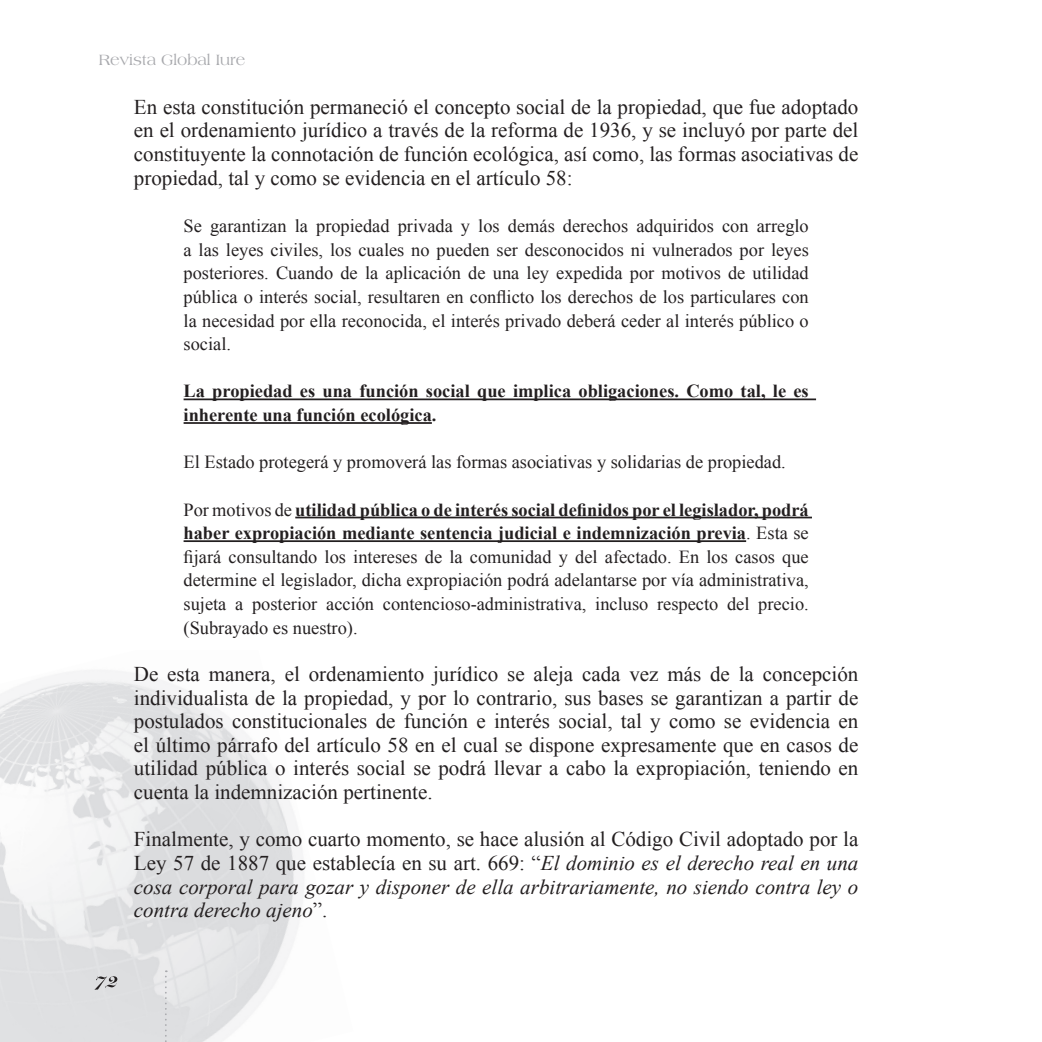
<style>
.page{position:relative;width:1042px;height:1042px;background:#fff}
.page>*{position:absolute;margin:0;border:0;box-sizing:border-box;transform-origin:0 0}
.t1{font:21px/23.6px "Times New Roman";color:#231f20;text-align:justify}
.t2{font:italic 21px/23.6px "Times New Roman";color:#231f20;text-align:justify}
.t3{font:18.38px/23.6px "Times New Roman";color:#231f20;text-align:justify}
.t4{font:700 18.38px/23.6px "Times New Roman";color:#231f20}
.t5{font:15.75px "Americana BT";color:#a8a9ad}
.s1{font-weight:700}
.s2{font-style:normal}
</style>
<div class="page">
<img style="left:0;top:670px;width:304px;height:302px">
<img style="left:0;top:804px;width:59px;height:238px">
<img style="left:59px;top:972px;width:222px;height:70px">
<img style="left:94px;top:976px;width:23px;height:14px">
<svg style="left:165px;top:970px;width:2px;height:72px"></svg>
<hr style="left:184px;top:398px;width:632px;height:2px;background:#231f20">
<hr style="left:184px;top:422px;width:248px;height:2px;background:#231f20">
<hr style="left:295px;top:517px;width:517px;height:1px;background:#231f20">
<hr style="left:184px;top:540px;width:562px;height:2px;background:#231f20">
<p class="t5" style="left:99px;top:50px;width:148px">Revista Global Iure</p>
<p class="t1" style="left:134px;top:95px;width:726px">En esta constitución permaneció el concepto social de la propiedad, que fue adoptado en el ordenamiento jurídico a través de la reforma de 1936, y se incluyó por parte del constituyente la connotación de función ecológica, así como, las formas asociativas de propiedad, tal y como se evidencia en el artículo 58:</p>
<p class="t3" style="left:184px;top:214px;width:627px">Se garantizan la propiedad privada y los demás derechos adquiridos con arreglo a las leyes civiles, los cuales no pueden ser desconocidos ni vulnerados por leyes posteriores. Cuando de la aplicación de una ley expedida por motivos de utilidad pública o interés social, resultaren en conflicto los derechos de los particulares con la necesidad por ella reconocida, el interés privado deberá ceder al interés público o social.</p>
<p class="t4" style="left:184px;top:379px;width:627px">La propiedad es una función social que implica obligaciones. Como tal, le es inherente una función ecológica.</p>
<p class="t3" style="left:184px;top:450px;width:604px">El Estado protegerá y promoverá las formas asociativas y solidarias de propiedad.</p>
<p class="t3" style="left:184px;top:497px;width:627px">Por motivos de <span class="s1">utilidad pública o de interés social definidos por el legislador, podrá haber expropiación mediante sentencia judicial e indemnización previa</span>. Esta se fijará consultando los intereses de la comunidad y del afectado. En los casos que determine el legislador, dicha expropiación podrá adelantarse por vía administrativa, sujeta a posterior acción contencioso-administrativa, incluso respecto del precio. (Subrayado es nuestro).</p>
<p class="t1" style="left:134px;top:662px;width:726px">De esta manera, el ordenamiento jurídico se aleja cada vez más de la concepción individualista de la propiedad, y por lo contrario, sus bases se garantizan a partir de postulados constitucionales de función e interés social, tal y como se evidencia en el último párrafo del artículo 58 en el cual se dispone expresamente que en casos de utilidad pública o interés social se podrá llevar a cabo la expropiación, teniendo en cuenta la indemnización pertinente.</p>
<p class="t2" style="left:134px;top:827px;width:726px"><span class="s2">Finalmente, y como cuarto momento, se hace alusión al Código Civil adoptado por la Ley 57 de 1887 que establecía en su art. 669: “</span>El dominio es el derecho real en una cosa corporal para gozar y disponer de ella arbitrariamente, no siendo contra ley o contra derecho ajeno<span class="s2">”.</span></p>
</div>
